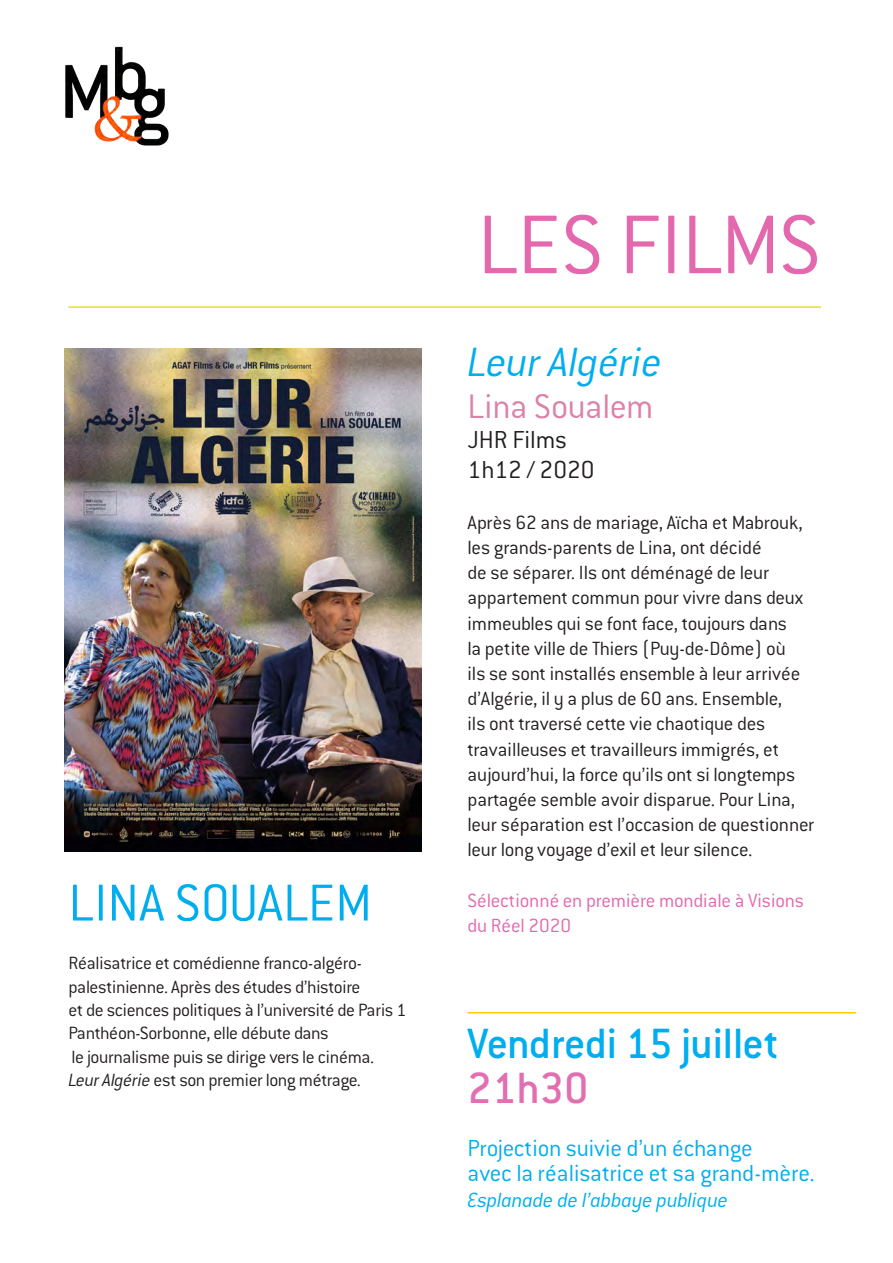
<style>
.page{position:relative;width:893px;height:1263px;background:#fff}
.page>*{position:absolute;margin:0;border:0;box-sizing:border-box;transform-origin:0 0}
.t1{font:300 91.5px "Conduit ITC";letter-spacing:-.01em;color:#e468ae}
.t2{font:300 57px "Conduit ITC";color:#00aeef}
.t3{font:500 48px "Conduit ITC";color:#e26fb2}
.t4{font:500 46.5px "Conduit ITC";letter-spacing:-.005em;color:#00aeef}
.t5{font:italic 300 45px "Conduit ITC";color:#00aeef}
.t6{font:300 37.5px "Conduit ITC";letter-spacing:-.015em;color:#dc82a8}
.t7{font:300 27px/30px "Conduit ITC";color:#231f20}
.t8{font:300 25.5px/25.5px "Conduit ITC";color:#00aeef}
.t9{font:italic 300 22.5px "Conduit ITC";letter-spacing:-.015em;color:#00aeef}
.t10{font:300 21px/25.2px "Conduit ITC";letter-spacing:-.01em;color:#231f20}
.t11{font:300 21px/25.2px "Conduit ITC";color:#e468ae}
.t12{font:300 19.5px/23.4px "Conduit ITC";letter-spacing:-.015em;color:#231f20}
.s1{font-style:italic}
</style>
<div class="page">
<img style="left:65px;top:46px;width:104px;height:100px">
<hr style="left:68px;top:306px;width:753px;height:2px;background:#e8dd2b">
<hr style="left:468px;top:1012px;width:388px;height:1px;background:#fc0">
<img style="left:65px;top:349px;width:357px;height:503px">
<p class="t2" style="left:68px;top:868px;width:305px">LINA SOUALEM</p>
<p class="t12" style="left:68px;top:951px;width:340px">Réalisatrice et comédienne franco-algéro&shy;palestinienne. Après des études d’histoire<br>et de sciences politiques à l’université de Paris 1<br>Panthéon-Sorbonne, elle débute dans<br>le journalisme puis se dirige vers le cinéma.<br><span class="s1">Leur Algérie</span> est son premier long métrage.</p>
<p class="t1" style="left:477px;top:189px;width:345px">LES FILMS</p>
<p class="t5" style="left:468px;top:335px;width:196px">Leur Algérie</p>
<p class="t6" style="left:468px;top:384px;width:187px">Lina Soualem</p>
<p class="t7" style="left:468px;top:424px;width:129px">JHR Films<br>1h12 / 2020</p>
<p class="t10" style="left:468px;top:509px;width:348px">Après 62 ans de mariage, Aïcha et Mabrouk, les grands-parents de Lina, ont décidé<br>de se séparer. Ils ont déménagé de leur appartement commun pour vivre dans deux immeubles qui se font face, toujours dans<br>la petite ville de Thiers (Puy-de-Dôme) où<br>ils se sont installés ensemble à leur arrivée d’Algérie, il y a plus de 60 ans. Ensemble,<br>ils ont traversé cette vie chaotique des travailleuses et travailleurs immigrés, et aujourd’hui, la force qu’ils ont si longtemps partagée semble avoir disparue. Pour Lina, leur séparation est l’occasion de questionner leur long voyage d’exil et leur silence.</p>
<p class="t11" style="left:468px;top:887px;width:338px">Sélectionné en première mondiale à Visions du Réel 2020</p>
<p class="t4" style="left:468px;top:1015px;width:313px">Vendredi 15 juillet</p>
<p class="t3" style="left:468px;top:1059px;width:123px">21h30</p>
<p class="t8" style="left:468px;top:1134px;width:349px">Projection suivie d’un échange<br>avec la réalisatrice et sa grand-mère.</p>
<p class="t9" style="left:468px;top:1186px;width:262px">Esplanade de l’abbaye publique</p>
</div>
